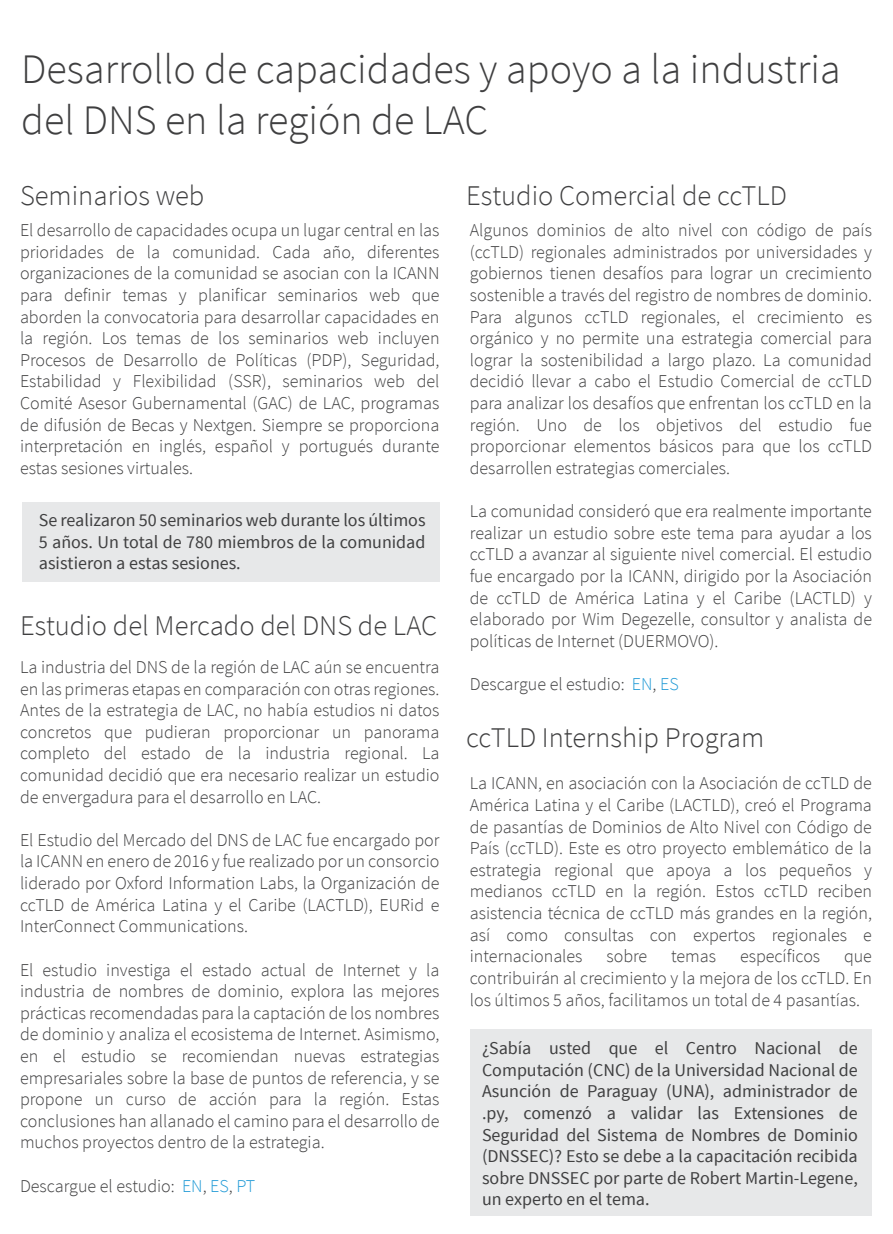
<style>
.page{position:relative;width:893px;height:1234px;background:#fff}
.page>*{position:absolute;margin:0;border:0;box-sizing:border-box;transform-origin:0 0}
.t1{font:300 42px/50.4px "Source Sans Pro";color:#3f3f40}
.t2{font:300 28.5px "Source Sans Pro";color:#3f3f40}
.t3{font:300 18px/21.6px "Source Sans Pro";color:#3f3f40;text-align:justify}
.t4{font:18px/21.6px "Source Sans Pro";color:#3f3f40;text-align:justify}
.s1{color:#1f99d6}
</style>
<div class="page">
<div style="left:22px;top:501px;width:418px;height:80px;background:#e7e8e9"></div>
<div style="left:470px;top:1028px;width:401px;height:186px;background:#e7e8e9"></div>
<h1 class="t1" style="left:21px;top:44px;width:821px">Desarrollo de capacidades y apoyo a la industria del DNS en la región de LAC</h1>
<h2 class="t2" style="left:20px;top:178px;width:186px">Seminarios web</h2>
<p class="t3" style="left:20px;top:219px;width:421px">El desarrollo de capacidades ocupa un lugar central en las prioridades de la comunidad. Cada año, diferentes organizaciones de la comunidad se asocian con la ICANN para definir temas y planificar seminarios web que aborden la convocatoria para desarrollar capacidades en la región. Los temas de los seminarios web incluyen Procesos de Desarrollo de Políticas (PDP), Seguridad, Estabilidad y Flexibilidad (SSR), seminarios web del Comité Asesor Gubernamental (GAC) de LAC, programas de difusión de Becas y Nextgen. Siempre se proporciona interpretación en inglés, español y portugués durante estas sesiones virtuales.</p>
<p class="t4" style="left:39px;top:509px;width:388px">Se realizaron 50 seminarios web durante los últimos 5 años. Un total de 780 miembros de la comunidad asistieron a estas sesiones.</p>
<h2 class="t2" style="left:20px;top:608px;width:419px">Estudio del Mercado del DNS de LAC</h2>
<p class="t3" style="left:20px;top:656px;width:421px">La industria del DNS de la región de LAC aún se encuentra en las primeras etapas en comparación con otras regiones.<br>Antes de la estrategia de LAC, no había estudios ni datos concretos que pudieran proporcionar un panorama completo del estado de la industria regional. La comunidad decidió que era necesario realizar un estudio de envergadura para el desarrollo en LAC.</p>
<p class="t3" style="left:20px;top:829px;width:421px">El Estudio del Mercado del DNS de LAC fue encargado por la ICANN en enero de 2016 y fue realizado por un consorcio liderado por Oxford Information Labs, la Organización de ccTLD de América Latina y el Caribe (LACTLD), EURid e InterConnect Communications.</p>
<p class="t3" style="left:20px;top:958px;width:421px">El estudio investiga el estado actual de Internet y la industria de nombres de dominio, explora las mejores prácticas recomendadas para la captación de los nombres de dominio y analiza el ecosistema de Internet. Asimismo, en el estudio se recomiendan nuevas estrategias empresariales sobre la base de puntos de referencia, y se propone un curso de acción para la región. Estas conclusiones han allanado el camino para el desarrollo de muchos proyectos dentro de la estrategia.</p>
<p class="t3" style="left:20px;top:1174px;width:237px">Descargue el estudio: <span class="s1">EN</span>, <span class="s1">ES</span>, <span class="s1">PT</span></p>
<h2 class="t2" style="left:466px;top:178px;width:322px">Estudio Comercial de ccTLD</h2>
<p class="t3" style="left:470px;top:219px;width:404px">Algunos dominios de alto nivel con código de país (ccTLD) regionales administrados por universidades y gobiernos tienen desafíos para lograr un crecimiento sostenible a través del registro de nombres de dominio.<br>Para algunos ccTLD regionales, el crecimiento es orgánico y no permite una estrategia comercial para lograr la sostenibilidad a largo plazo. La comunidad decidió llevar a cabo el Estudio Comercial de ccTLD para analizar los desafíos que enfrentan los ccTLD en la región. Uno de los objetivos del estudio fue proporcionar elementos básicos para que los ccTLD desarrollen estrategias comerciales.</p>
<p class="t3" style="left:470px;top:500px;width:404px">La comunidad consideró que era realmente importante realizar un estudio sobre este tema para ayudar a los ccTLD a avanzar al siguiente nivel comercial. El estudio fue encargado por la ICANN, dirigido por la Asociación de ccTLD de América Latina y el Caribe (LACTLD) y elaborado por Wim Degezelle, consultor y analista de políticas de Internet (DUERMOVO).</p>
<p class="t3" style="left:470px;top:673px;width:210px">Descargue el estudio: <span class="s1">EN</span>, <span class="s1">ES</span></p>
<h2 class="t2" style="left:466px;top:720px;width:300px">ccTLD Internship Program</h2>
<p class="t3" style="left:470px;top:772px;width:404px">La ICANN, en asociación con la Asociación de ccTLD de América Latina y el Caribe (LACTLD), creó el Programa de pasantías de Dominios de Alto Nivel con Código de País (ccTLD). Este es otro proyecto emblemático de la estrategia regional que apoya a los pequeños y medianos ccTLD en la región. Estos ccTLD reciben asistencia técnica de ccTLD más grandes en la región, así como consultas con expertos regionales e internacionales</p>
<p class="t3" style="left:606px;top:945px;width:42px">sobre</p>
<p class="t3" style="left:671px;top:945px;width:47px">temas</p>
<p class="t3" style="left:740px;top:945px;width:82px">específicos</p>
<p class="t3" style="left:470px;top:945px;width:404px;text-indent:374px">que contribuirán al crecimiento y la mejora de los ccTLD. En los últimos 5 años, facilitamos un total de 4 pasantías.</p>
<p class="t4" style="left:482px;top:1037px;width:377px">¿Sabía usted que el Centro Nacional de Computación (CNC) de la Universidad Nacional de Asunción de Paraguay (UNA), administrador de .py, comenzó a validar las Extensiones de Seguridad del Sistema de Nombres de Dominio (DNSSEC)? Esto se debe a la capacitación recibida sobre DNSSEC por parte de Robert Martin-Legene, un experto en el tema.</p>
</div>
